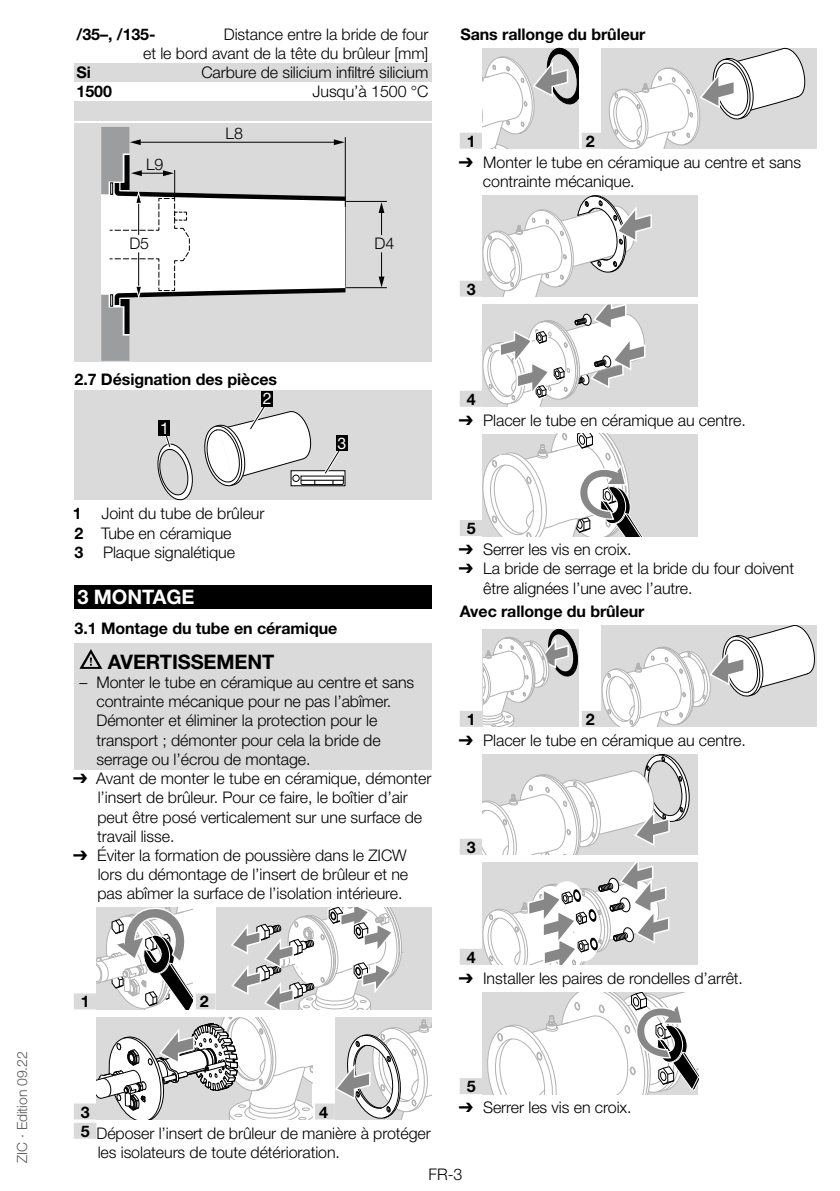
<style>
.page{position:relative;width:840px;height:1191px;background:#fff}
.page>*{position:absolute;margin:0;border:0;box-sizing:border-box;transform-origin:0 0}
.t1{font:700 20px "Helvetica Neue LT Pro";letter-spacing:-.005em;color:#000}
.t2{font:700 20px "Helvetica Neue LT Pro";letter-spacing:-.005em;color:#fff}
.t3{font:300 16px/19.2px "Helvetica Neue LT Pro";letter-spacing:-.005em;color:#000}
.t4{font:700 16px "Helvetica Neue LT Pro";letter-spacing:-.005em;color:#000}
.t5{font:300 16px "Helvetica Neue LT Pro";color:#020203}
.t6{font:16px "Helvetica Neue LT Pro";color:#fff}
.t7{font:300 14px "Helvetica Neue LT Pro";letter-spacing:-.005em;color:#575756}
.s1{font-family:"Arial Unicode MS";font-weight:400}
.s2{font-weight:700}
</style>
<div class="page">
<div style="left:74px;top:63px;width:357px;height:20px;background:#dadada"></div>
<div style="left:74px;top:82px;width:357px;height:20px;background:#fff"></div>
<div style="left:74px;top:101px;width:357px;height:20px;background:#dadada"></div>
<div style="left:74px;top:584px;width:357px;height:24px;background:#000"></div>
<div style="left:74px;top:643px;width:357px;height:31px;background:#dadada"></div>
<div style="left:74px;top:671px;width:357px;height:98px;background:#dadada"></div>
<div style="left:74px;top:993px;width:22px;height:16px;background:#dadada"></div>
<div style="left:196px;top:993px;width:19px;height:16px;background:#dadada"></div>
<div style="left:74px;top:1103px;width:22px;height:16px;background:#dadada"></div>
<div style="left:315px;top:1103px;width:19px;height:16px;background:#dadada"></div>
<div style="left:74px;top:1122px;width:22px;height:16px;background:#dadada"></div>
<div style="left:74px;top:123px;width:357px;height:238px;background:#dadada"></div>
<hr style="left:346px;top:287px;width:40px;height:1px;background:#020203">
<svg style="left:378px;top:202px;width:6px;height:33px"></svg>
<svg style="left:378px;top:252px;width:6px;height:35px"></svg>
<hr style="left:346px;top:201px;width:40px;height:1px;background:#020203">
<hr style="left:345px;top:137px;width:1px;height:70px;background:#020203">
<svg style="left:101px;top:127px;width:244px;height:234px"></svg>
<div style="left:74px;top:391px;width:357px;height:109px;background:#dadada"></div>
<svg style="left:157px;top:426px;width:36px;height:74px"></svg>
<div style="left:159px;top:420px;width:11px;height:16px;background:#000"></div>
<div style="left:261px;top:391px;width:12px;height:16px;background:#000"></div>
<svg style="left:204px;top:407px;width:141px;height:80px"></svg>
<div style="left:336px;top:435px;width:11px;height:16px;background:#000"></div>
<svg style="left:79px;top:649px;width:23px;height:20px"></svg>
<svg style="left:96px;top:907px;width:97px;height:102px"></svg>
<div style="left:215px;top:907px;width:216px;height:102px;background:#dadada"></div>
<svg style="left:231px;top:907px;width:172px;height:102px"></svg>
<svg style="left:96px;top:1017px;width:216px;height:102px"></svg>
<svg style="left:335px;top:1017px;width:96px;height:102px"></svg>
<div style="left:459px;top:133px;width:23px;height:16px;background:#dadada"></div>
<div style="left:581px;top:133px;width:20px;height:16px;background:#dadada"></div>
<div style="left:459px;top:281px;width:23px;height:16px;background:#dadada"></div>
<div style="left:459px;top:391px;width:23px;height:16px;background:#dadada"></div>
<div style="left:459px;top:520px;width:23px;height:16px;background:#dadada"></div>
<div style="left:459px;top:711px;width:23px;height:16px;background:#dadada"></div>
<div style="left:581px;top:711px;width:20px;height:16px;background:#dadada"></div>
<div style="left:459px;top:838px;width:23px;height:16px;background:#dadada"></div>
<div style="left:459px;top:948px;width:23px;height:16px;background:#dadada"></div>
<div style="left:459px;top:1078px;width:23px;height:16px;background:#dadada"></div>
<svg style="left:482px;top:48px;width:96px;height:101px"></svg>
<div style="left:601px;top:48px;width:215px;height:101px;background:#dadada"></div>
<svg style="left:609px;top:48px;width:197px;height:101px"></svg>
<div style="left:482px;top:195px;width:215px;height:102px;background:#dadada"></div>
<svg style="left:482px;top:195px;width:169px;height:102px"></svg>
<div style="left:482px;top:305px;width:215px;height:102px;background:#dadada"></div>
<svg style="left:482px;top:305px;width:163px;height:102px"></svg>
<div style="left:482px;top:434px;width:215px;height:102px;background:#dadada"></div>
<svg style="left:482px;top:434px;width:160px;height:102px"></svg>
<div style="left:482px;top:629px;width:96px;height:98px;background:#dadada"></div>
<svg style="left:483px;top:629px;width:94px;height:98px"></svg>
<svg style="left:601px;top:625px;width:213px;height:102px"></svg>
<div style="left:482px;top:754px;width:215px;height:100px;background:#dadada"></div>
<svg style="left:482px;top:754px;width:207px;height:101px"></svg>
<div style="left:482px;top:862px;width:215px;height:102px;background:#dadada"></div>
<svg style="left:482px;top:862px;width:187px;height:103px"></svg>
<svg style="left:482px;top:992px;width:215px;height:102px"></svg>
<p class="t7" style="left:13px;top:1162px;width:113px;rotate:-90deg">ZIC · Edition 09.22</p>
<p class="t4" style="left:77px;top:24px;width:80px">/35–, /135-</p>
<p class="t3" style="left:143px;top:24px;width:287px;text-align:right">Distance entre la bride de four<br>et le bord avant de la tête du brûleur [mm]</p>
<p class="t4" style="left:77px;top:63px;width:16px">Si</p>
<p class="t3" style="left:201px;top:63px;width:228px">Carbure de silicium infiltré silicium</p>
<p class="t4" style="left:77px;top:82px;width:37px">1500</p>
<p class="t3" style="left:312px;top:82px;width:117px">Jusqu’à 1500 °C</p>
<p class="t5" style="left:146px;top:154px;width:19px">L9</p>
<p class="t5" style="left:225px;top:124px;width:19px">L8</p>
<p class="t5" style="left:129px;top:234px;width:21px">D5</p>
<p class="t5" style="left:374px;top:234px;width:21px">D4</p>
<p class="t4" style="left:460px;top:24px;width:186px">Sans rallonge du brûleur</p>
<p class="t4" style="left:466px;top:131px;width:10px">1</p>
<p class="t4" style="left:585px;top:131px;width:10px">2</p>
<p class="t3" style="left:482px;top:152px;width:319px;text-indent:-24px"><span class="s1">➔</span> Monter le tube en céramique au centre et sans contrainte mécanique.</p>
<p class="t4" style="left:466px;top:279px;width:10px">3</p>
<p class="t4" style="left:74px;top:369px;width:204px">2.7 Désignation des pièces</p>
<p class="t6" style="left:160px;top:419px;width:10px">1</p>
<p class="t6" style="left:262px;top:389px;width:10px">2</p>
<p class="t6" style="left:337px;top:433px;width:10px">3</p>
<p class="t3" style="left:73px;top:504px;width:193px"><span class="s2">1</span> Joint du tube de brûleur<br><span class="s2">2</span> Tube en céramique<br><span class="s2">3</span> Plaque signalétique</p>
<p class="t2" style="left:77px;top:584px;width:116px">3 MONTAGE</p>
<p class="t4" style="left:75px;top:618px;width:264px">3.1 Montage du tube en céramique</p>
<p class="t1" style="left:102px;top:649px;width:117px">AVERTISSEME</p>
<p class="t1" style="left:247px;top:649px;width:28px">NT</p>
<p class="t3" style="left:96px;top:672px;width:319px;text-indent:-17px">– Monter le tube en céramique au centre et sans contrainte mécanique pour ne pas l’abîmer.<br>Démonter et éliminer la protection pour le transport ; démonter pour cela la bride de serrage ou l’écrou de montage.</p>
<p class="t3" style="left:97px;top:768px;width:335px;text-indent:-24px"><span class="s1">➔</span> Avant de monter le tube en céramique, démonter l’insert de brûleur. Pour ce faire, le boîtier d’air peut être posé verticalement sur une surface de travail lisse.</p>
<p class="t3" style="left:97px;top:845px;width:312px;text-align:justify;text-indent:-24px"><span class="s1">➔</span> Éviter la formation de poussière dans le ZICW lors du démontage de l’insert de brûleur et ne pas abîmer la surface de l’isolation intérieure.</p>
<p class="t4" style="left:81px;top:991px;width:10px">1</p>
<p class="t4" style="left:200px;top:991px;width:10px">2</p>
<p class="t4" style="left:466px;top:389px;width:10px">4</p>
<p class="t3" style="left:458px;top:410px;width:288px"><span class="s1">➔</span> Placer le tube en céramique au centre.</p>
<p class="t4" style="left:466px;top:518px;width:10px">5</p>
<p class="t3" style="left:458px;top:539px;width:174px"><span class="s1">➔</span> Serrer les vis en croix.</p>
<p class="t3" style="left:483px;top:559px;width:312px;text-indent:-24px"><span class="s1">➔</span> La bride de serrage et la bride du four doivent être alignées l’une avec l’autre.</p>
<p class="t4" style="left:459px;top:601px;width:186px">Avec rallonge du brûleur</p>
<p class="t4" style="left:466px;top:709px;width:10px">1</p>
<p class="t4" style="left:585px;top:709px;width:10px">2</p>
<p class="t3" style="left:458px;top:730px;width:288px"><span class="s1">➔</span> Placer le tube en céramique au centre.</p>
<p class="t4" style="left:466px;top:837px;width:10px">3</p>
<p class="t4" style="left:466px;top:947px;width:10px">4</p>
<p class="t3" style="left:458px;top:968px;width:285px"><span class="s1">➔</span> Installer les paires de rondelles d’arrêt.</p>
<p class="t4" style="left:81px;top:1102px;width:10px">3</p>
<p class="t3" style="left:81px;top:1100px;width:351px;line-height:21.2px;text-indent:238px"><span class="s2">4<br>5</span> Déposer l’insert de brûleur de manière à protéger</p>
<p class="t3" style="left:98px;top:1142px;width:244px">les isolateurs de toute détérioration.</p>
<p class="t4" style="left:466px;top:1076px;width:10px">5</p>
<p class="t3" style="left:458px;top:1097px;width:174px"><span class="s1">➔</span> Serrer les vis en croix.</p>
<p class="t3" style="left:428px;top:1164px;width:35px">FR-3</p>
</div>
